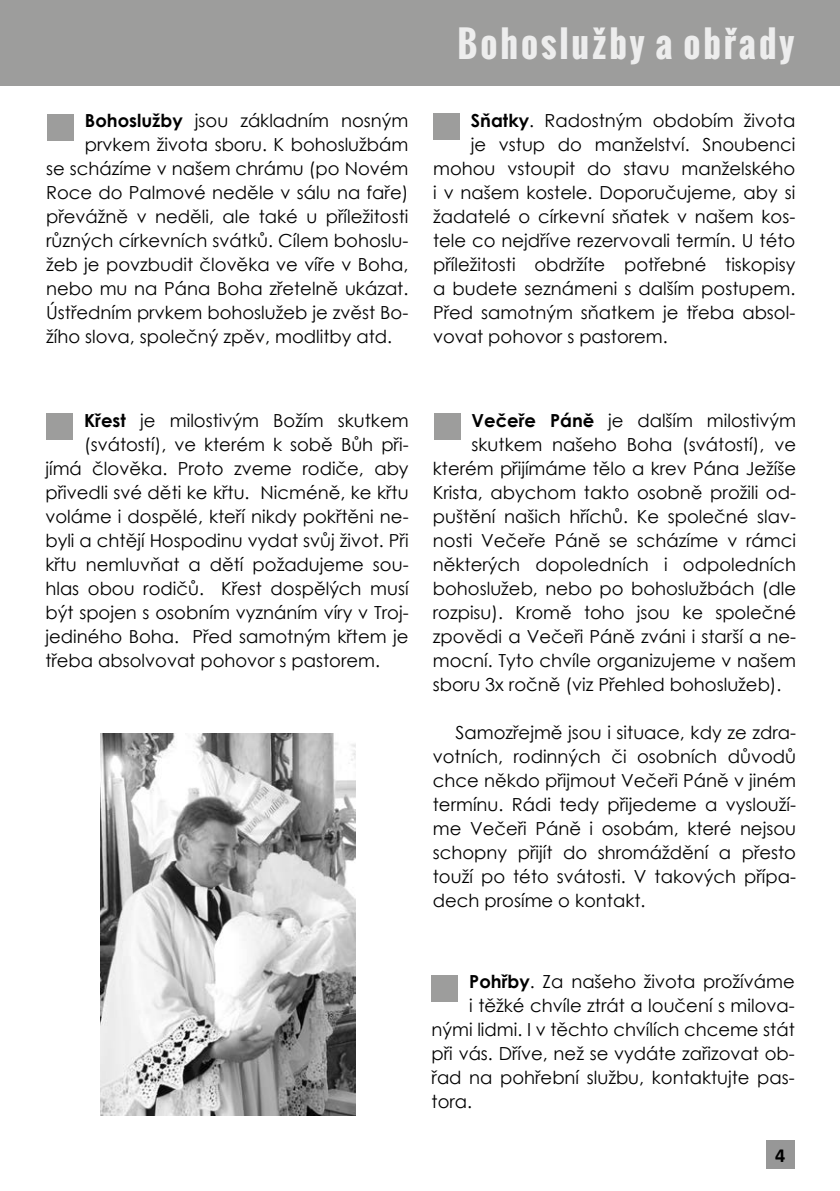
<style>
.page{position:relative;width:840px;height:1191px;background:#fff}
.page>*{position:absolute;margin:0;border:0;box-sizing:border-box;transform-origin:0 0}
.t1{font:700 36px "Oswald";letter-spacing:.08em;color:#ededed}
.t2{font:700 20px "Calibri";color:#000}
.t3{font:18px/24px "Century Gothic";color:#000;text-align:justify}
.s1{font-weight:700}
</style>
<div class="page">
<div style="left:765px;top:1140px;width:29px;height:28px;background:#979797"></div>
<div style="left:0;top:0;width:839px;height:85px;background:#9d9d9c"></div>
<div style="left:47px;top:114px;width:26px;height:27px;background:#9d9d9c"></div>
<div style="left:46px;top:414px;width:27px;height:26px;background:#9d9d9c"></div>
<div style="left:433px;top:414px;width:27px;height:26px;background:#9d9d9c"></div>
<div style="left:431px;top:975px;width:26px;height:26px;background:#9d9d9c"></div>
<div style="left:433px;top:113px;width:26px;height:27px;background:#9d9d9c"></div>
<img style="left:100px;top:733px;width:255px;height:382px">
<p class="t3" style="left:85px;top:108px;width:325px"><span class="s1">Bohoslužby</span> jsou základním nosným</p>
<p class="t3" style="left:85px;top:132px;width:325px">prvkem života sboru. K bohoslužbám</p>
<p class="t3" style="left:46px;top:156px;width:363px">se scházíme v našem chrámu (po Novém</p>
<p class="t3" style="left:46px;top:180px;width:363px">Roce do Palmové neděle v sálu na faře)</p>
<p class="t3" style="left:46px;top:204px;width:363px">převážně v neděli, ale také u příležitosti</p>
<p class="t3" style="left:46px;top:228px;width:363px">různých církevních svátků. Cílem bohoslu-</p>
<p class="t3" style="left:46px;top:252px;width:363px">žeb je povzbudit člověka ve víře v Boha,</p>
<p class="t3" style="left:46px;top:276px;width:363px">nebo mu na Pána Boha zřetelně ukázat.</p>
<p class="t3" style="left:46px;top:300px;width:363px">Ústředním prvkem bohoslužeb je zvěst Bo-</p>
<p class="t3" style="left:46px;top:324px;width:347px">žího slova, společný zpěv, modlitby atd.</p>
<h1 class="t1" style="left:457px;top:17px;width:338px">Bohoslužby a obřady</h1>
<p class="t3" style="left:470px;top:108px;width:326px"><span class="s1">Sňatky</span>. Radostným obdobím života</p>
<p class="t3" style="left:470px;top:132px;width:326px">je vstup do manželství. Snoubenci</p>
<p class="t3" style="left:433px;top:156px;width:363px">mohou vstoupit do stavu manželského</p>
<p class="t3" style="left:433px;top:180px;width:363px">i v našem kostele. Doporučujeme, aby si</p>
<p class="t3" style="left:433px;top:204px;width:363px">žadatelé o církevní sňatek v našem kos-</p>
<p class="t3" style="left:433px;top:228px;width:363px">tele co nejdříve rezervovali termín. U této</p>
<p class="t3" style="left:433px;top:252px;width:363px">příležitosti obdržíte potřebné tiskopisy</p>
<p class="t3" style="left:433px;top:276px;width:363px">a budete seznámeni s dalším postupem.</p>
<p class="t3" style="left:433px;top:300px;width:363px">Před samotným sňatkem je třeba absol-</p>
<p class="t3" style="left:433px;top:324px;width:236px">vovat pohovor s pastorem.</p>
<p class="t3" style="left:84px;top:408px;width:326px"><span class="s1">Křest</span> je milostivým Božím skutkem</p>
<p class="t3" style="left:84px;top:432px;width:326px">(svátostí), ve kterém k sobě Bůh při-</p>
<p class="t3" style="left:45px;top:456px;width:364px">jímá člověka. Proto zveme rodiče, aby</p>
<p class="t3" style="left:45px;top:480px;width:364px">přivedli své děti ke křtu. Nicméně, ke křtu</p>
<p class="t3" style="left:45px;top:504px;width:364px">voláme i dospělé, kteří nikdy pokřtěni ne-</p>
<p class="t3" style="left:45px;top:528px;width:364px">byli a chtějí Hospodinu vydat svůj život. Při</p>
<p class="t3" style="left:45px;top:552px;width:364px">křtu nemluvňat a dětí požadujeme sou-</p>
<p class="t3" style="left:45px;top:576px;width:364px">hlas obou rodičů. Křest dospělých musí</p>
<p class="t3" style="left:45px;top:600px;width:364px">být spojen s osobním vyznáním víry v Troj-</p>
<p class="t3" style="left:45px;top:624px;width:364px">jediného Boha. Před samotným křtem je</p>
<p class="t3" style="left:45px;top:648px;width:336px">třeba absolvovat pohovor s pastorem.</p>
<p class="t3" style="left:471px;top:408px;width:326px"><span class="s1">Večeře Páně</span> je dalším milostivým</p>
<p class="t3" style="left:471px;top:432px;width:326px">skutkem našeho Boha (svátostí), ve</p>
<p class="t3" style="left:432px;top:456px;width:364px">kterém přijímáme tělo a krev Pána Ježíše</p>
<p class="t3" style="left:432px;top:480px;width:364px">Krista, abychom takto osobně prožili od-</p>
<p class="t3" style="left:432px;top:504px;width:364px">puštění našich hříchů. Ke společné slav-</p>
<p class="t3" style="left:432px;top:528px;width:364px">nosti Večeře Páně se scházíme v rámci</p>
<p class="t3" style="left:432px;top:552px;width:364px">některých dopoledních i odpoledních</p>
<p class="t3" style="left:432px;top:576px;width:364px">bohoslužeb, nebo po bohoslužbách (dle</p>
<p class="t3" style="left:432px;top:600px;width:364px">rozpisu). Kromě toho jsou ke společné</p>
<p class="t3" style="left:432px;top:624px;width:364px">zpovědi a Večeři Páně zváni i starší a ne-</p>
<p class="t3" style="left:432px;top:648px;width:364px">mocní. Tyto chvíle organizujeme v našem</p>
<p class="t3" style="left:432px;top:672px;width:350px">sboru 3x ročně (viz Přehled bohoslužeb).</p>
<p class="t3" style="left:432px;top:720px;width:364px;text-indent:23px">Samozřejmě jsou i situace, kdy ze zdra&shy;votních, rodinných či osobních důvodů chce někdo přijmout Večeři Páně v jiném termínu. Rádi tedy přijedeme a vyslouží&shy;me Večeři Páně i osobám, které nejsou schopny přijít do shromáždění a přesto touží po této svátosti. V takových přípa&shy;dech prosíme o kontakt.</p>
<p class="t3" style="left:469px;top:969px;width:327px"><span class="s1">Pohřby</span>. Za našeho života prožíváme</p>
<p class="t3" style="left:469px;top:993px;width:327px">i těžké chvíle ztrát a loučení s milova-</p>
<p class="t3" style="left:431px;top:1017px;width:364px">nými lidmi. I v těchto chvílích chceme stát</p>
<p class="t3" style="left:431px;top:1041px;width:364px">při vás. Dříve, než se vydáte zařizovat ob-</p>
<p class="t3" style="left:431px;top:1065px;width:364px">řad na pohřební službu, kontaktujte pas-</p>
<p class="t3" style="left:431px;top:1089px;width:42px">tora.</p>
<p class="t2" style="left:774px;top:1140px;width:12px">4</p>
</div>
